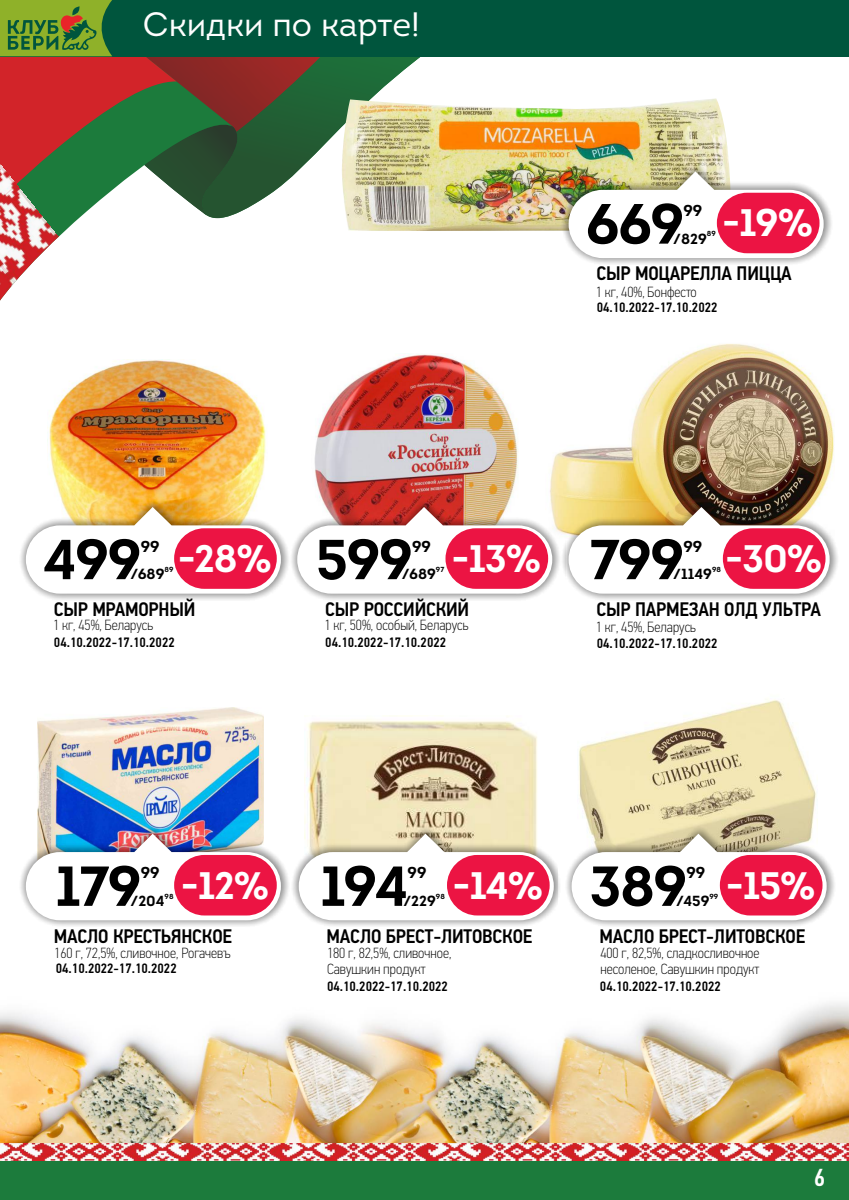
<style>
.page{position:relative;width:849px;height:1200px;background:#fff}
.page>*{position:absolute;margin:0;border:0;box-sizing:border-box;transform-origin:0 0}
.t1{font:56.25px "Intro Bold Caps";letter-spacing:-.03em;color:#000}
.t2{font:38.25px "Intro Bold Caps";letter-spacing:-.03em;color:#fff}
.t3{font:33.75px "Intro";color:#fefefe}
.t4{font:500 24.75px "PF Din Text Cond Pro";color:#fff}
.t5{font:500 19.75px "PF Din Text Cond Pro";letter-spacing:-.01em;color:#000}
.t6{font:15.75px "Intro Bold Caps";color:#000}
.t7{font:100 14.75px/15.2px "PF Din Text Cond Pro";color:#000}
.t8{font:14.5px "Intro Bold Caps";color:#000}
.t9{font:500 13.75px "PF Din Text Cond Pro";color:#000}
.t10{font:7.25px "Intro Bold Caps";color:#000}
</style>
<div class="page">
<svg style="left:248px;top:56px;width:600px;height:152px"></svg>
<img style="left:248px;top:56px;width:126px;height:76px">
<img style="left:24px;top:247px;width:24px;height:25px">
<img style="left:0;top:247px;width:24px;height:54px">
<img style="left:0;top:1003px;width:848px;height:141px">
<img style="left:550px;top:344px;width:284px;height:150px">
<div style="left:555px;top:494px;width:287px;height:113px;background:#000;opacity:.49"></div>
<svg style="left:568px;top:507px;width:261px;height:87px"></svg>
<div style="left:722px;top:528px;width:103px;height:61px;background:#ec1443;border-radius:30px"></div>
<img style="left:304px;top:719px;width:233px;height:102px">
<div style="left:286px;top:821px;width:280px;height:112px;background:#000;opacity:.49"></div>
<svg style="left:299px;top:834px;width:254px;height:86px"></svg>
<div style="left:447px;top:855px;width:102px;height:60px;background:#ec1443;border-radius:30px"></div>
<img style="left:37px;top:708px;width:226px;height:113px">
<div style="left:13px;top:821px;width:281px;height:112px;background:#000;opacity:.49"></div>
<img style="left:26px;top:834px;width:255px;height:86px">
<div style="left:174px;top:855px;width:103px;height:60px;background:#ec1443;border-radius:30px"></div>
<img style="left:314px;top:353px;width:204px;height:141px">
<div style="left:284px;top:494px;width:281px;height:113px;background:#000;opacity:.49"></div>
<svg style="left:297px;top:507px;width:255px;height:87px"></svg>
<div style="left:445px;top:528px;width:103px;height:61px;background:#ec1443;border-radius:30px"></div>
<img style="left:47px;top:360px;width:219px;height:134px">
<div style="left:13px;top:494px;width:281px;height:113px;background:#000;opacity:.49"></div>
<svg style="left:26px;top:507px;width:255px;height:87px"></svg>
<div style="left:174px;top:528px;width:103px;height:61px;background:#ec1443;border-radius:30px"></div>
<div style="left:0;top:0;width:848px;height:56px;background:#00553d"></div>
<svg style="left:0;top:0;width:248px;height:247px"></svg>
<img style="left:0;top:1144px;width:848px;height:17px">
<div style="left:0;top:1161px;width:848px;height:39px;background:#1c7b3c"></div>
<img style="left:341px;top:98px;width:389px;height:133px">
<div style="left:555px;top:158px;width:281px;height:113px;background:#000;opacity:.49"></div>
<svg style="left:568px;top:171px;width:255px;height:87px"></svg>
<div style="left:716px;top:193px;width:103px;height:60px;background:#ec1443;border-radius:30px"></div>
<img style="left:579px;top:700px;width:238px;height:121px">
<div style="left:558px;top:821px;width:281px;height:112px;background:#000;opacity:.49"></div>
<svg style="left:571px;top:834px;width:255px;height:86px"></svg>
<div style="left:719px;top:855px;width:103px;height:60px;background:#ec1443;border-radius:30px"></div>
<h3 class="t3" style="left:143px;top:11px;width:278px">Скидки по карте!</h3>
<h1 class="t1" style="left:585px;top:201px;width:100px">669</h1>
<p class="t6" style="left:683px;top:204px;width:21px">99</p>
<h2 class="t2" style="left:722px;top:208px;width:92px">-19%</h2>
<h3 class="t5" style="left:596px;top:266px;width:197px">СЫР МОЦАРЕЛЛА ПИЦЦА</h3>
<p class="t7" style="left:595px;top:285px;width:102px">1 кг, 40%, Бонфесто</p>
<p class="t9" style="left:596px;top:302px;width:122px">04.10.2022-17.10.2022</p>
<p class="t8" style="left:673px;top:233px;width:35px">/829</p>
<p class="t10" style="left:706px;top:231px;width:10px">89</p>
<h1 class="t1" style="left:43px;top:537px;width:100px">499</h1>
<p class="t6" style="left:141px;top:540px;width:21px">99</p>
<h2 class="t2" style="left:178px;top:543px;width:95px">-28%</h2>
<h3 class="t5" style="left:54px;top:601px;width:143px">СЫР МРАМОРНЫЙ</h3>
<p class="t7" style="left:53px;top:619px;width:102px">1 кг, 45%, Беларусь</p>
<p class="t9" style="left:54px;top:637px;width:122px">04.10.2022-17.10.2022</p>
<p class="t8" style="left:130px;top:568px;width:36px">/689</p>
<p class="t10" style="left:164px;top:567px;width:10px">89</p>
<h1 class="t1" style="left:315px;top:537px;width:99px">599</h1>
<p class="t6" style="left:412px;top:540px;width:21px">99</p>
<h2 class="t2" style="left:451px;top:543px;width:91px">-13%</h2>
<h3 class="t5" style="left:325px;top:601px;width:145px">СЫР РОССИЙСКИЙ</h3>
<p class="t7" style="left:324px;top:619px;width:145px">1 кг, 50%, особый, Беларусь</p>
<p class="t9" style="left:325px;top:637px;width:122px">04.10.2022-17.10.2022</p>
<p class="t8" style="left:402px;top:568px;width:36px">/689</p>
<p class="t10" style="left:436px;top:567px;width:10px">97</p>
<h1 class="t1" style="left:589px;top:537px;width:96px">799</h1>
<p class="t6" style="left:683px;top:540px;width:21px">99</p>
<h2 class="t2" style="left:725px;top:543px;width:99px">-30%</h2>
<h3 class="t5" style="left:596px;top:601px;width:226px">СЫР ПАРМЕЗАН ОЛД УЛЬТРА</h3>
<p class="t7" style="left:595px;top:621px;width:102px">1 кг, 45%, Беларусь</p>
<p class="t9" style="left:596px;top:637px;width:122px">04.10.2022-17.10.2022</p>
<p class="t8" style="left:673px;top:568px;width:40px">/1149</p>
<p class="t10" style="left:712px;top:567px;width:10px">98</p>
<h1 class="t1" style="left:55px;top:864px;width:88px">179</h1>
<p class="t6" style="left:141px;top:866px;width:21px">99</p>
<h2 class="t2" style="left:181px;top:870px;width:90px">-12%</h2>
<h3 class="t5" style="left:54px;top:928px;width:180px">МАСЛО КРЕСТЬЯНСКОЕ</h3>
<p class="t7" style="left:54px;top:947px;width:178px">160 г, 72,5%, сливочное, Рогачевъ</p>
<p class="t9" style="left:56px;top:963px;width:122px">04.10.2022-17.10.2022</p>
<p class="t8" style="left:130px;top:895px;width:36px">/204</p>
<p class="t10" style="left:165px;top:893px;width:10px">98</p>
<h1 class="t1" style="left:320px;top:864px;width:90px">194</h1>
<p class="t6" style="left:407px;top:866px;width:21px">99</p>
<h2 class="t2" style="left:452px;top:870px;width:92px">-14%</h2>
<h3 class="t5" style="left:326px;top:928px;width:207px">МАСЛО БРЕСТ-ЛИТОВСКОЕ</h3>
<p class="t7" style="left:327px;top:947px;width:126px">180 г, 82,5%, сливочное,<br>Савушкин продукт</p>
<p class="t9" style="left:327px;top:981px;width:122px">04.10.2022-17.10.2022</p>
<p class="t8" style="left:403px;top:895px;width:34px">/229</p>
<p class="t10" style="left:436px;top:893px;width:10px">98</p>
<h1 class="t1" style="left:589px;top:864px;width:100px">389</h1>
<p class="t6" style="left:686px;top:866px;width:21px">99</p>
<h2 class="t2" style="left:725px;top:870px;width:91px">-15%</h2>
<h3 class="t5" style="left:599px;top:928px;width:207px">МАСЛО БРЕСТ-ЛИТОВСКОЕ</h3>
<p class="t7" style="left:600px;top:947px;width:161px">400 г, 82,5%, сладкосливочное несоленое, Савушкин продукт</p>
<p class="t9" style="left:600px;top:981px;width:122px">04.10.2022-17.10.2022</p>
<p class="t8" style="left:676px;top:895px;width:35px">/459</p>
<p class="t10" style="left:709px;top:893px;width:10px">99</p>
<h3 class="t4" style="left:813px;top:1167px;width:13px">6</h3>
</div>
